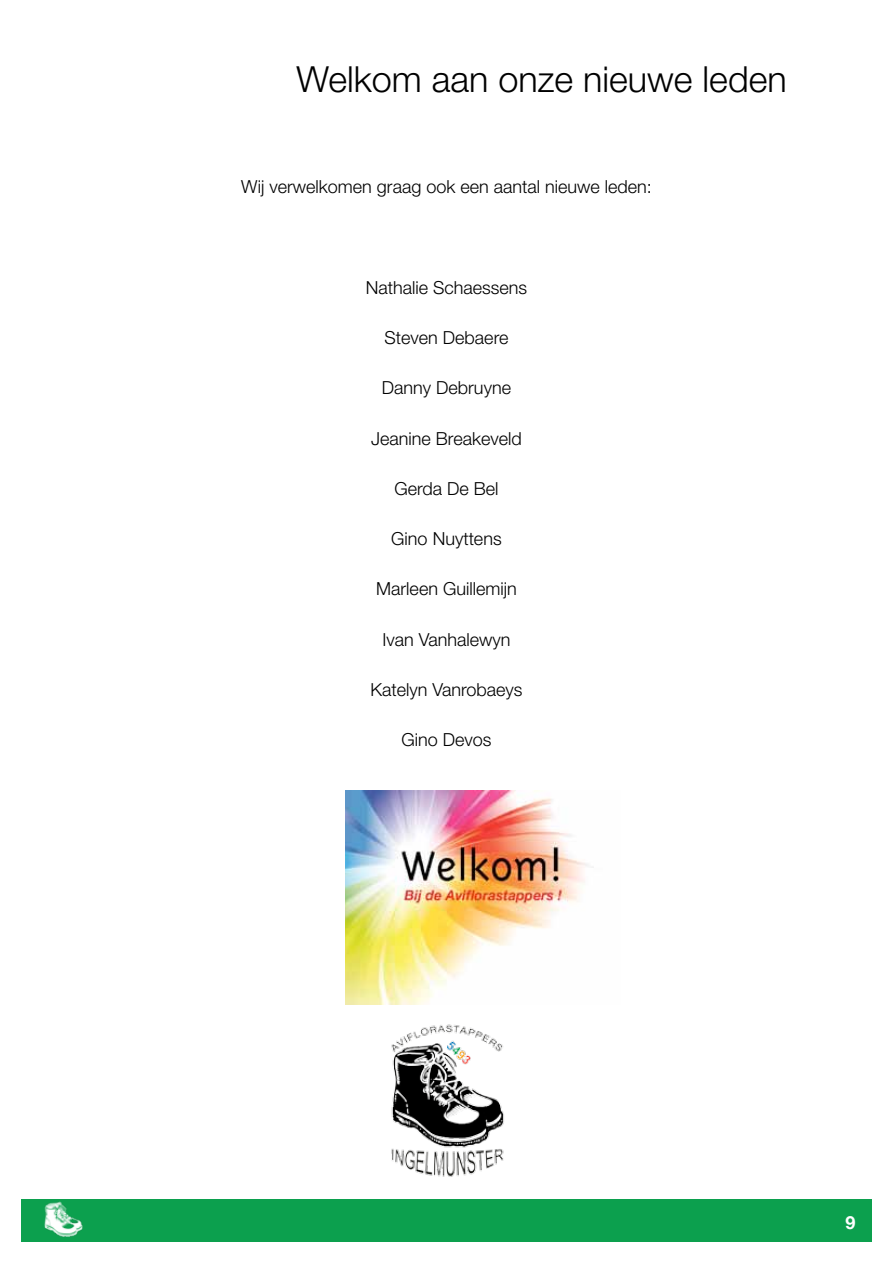
<style>
.page{position:relative;width:893px;height:1263px;background:#fff}
.page>*{position:absolute;margin:0;border:0;box-sizing:border-box;transform-origin:0 0}
.t1{font:300 36px "Helvetica Neue CE";color:#000}
.t2{font:300 18px "Helvetica Neue CE";color:#000}
.t3{font:700 18px "Helvetica Neue";color:#fff}
</style>
<div class="page">
<img style="left:391px;top:1024px;width:113px;height:153px">
<div style="left:21px;top:1199px;width:851px;height:43px;background:#0ca04e"></div>
<img style="left:44px;top:1201px;width:39px;height:36px">
<img style="left:346px;top:790px;width:248px;height:214px">
<h1 class="t1" style="left:296px;top:58px;width:492px">Welkom aan onze nieuwe leden</h1>
<p class="t2" style="left:241px;top:176px;width:412px">Wij verwelkomen graag ook een aantal nieuwe leden:</p>
<p class="t2" style="left:366px;top:276px;width:163px">Nathalie Schaessens</p>
<p class="t2" style="left:385px;top:327px;width:125px">Steven Debaere</p>
<p class="t2" style="left:382px;top:377px;width:131px">Danny Debruyne</p>
<p class="t2" style="left:371px;top:427px;width:152px">Jeanine Breakeveld</p>
<p class="t2" style="left:394px;top:477px;width:106px">Gerda De Bel</p>
<p class="t2" style="left:391px;top:528px;width:112px">Gino Nuyttens</p>
<p class="t2" style="left:376px;top:578px;width:142px">Marleen Guillemijn</p>
<p class="t2" style="left:382px;top:628px;width:130px">Ivan Vanhalewyn</p>
<p class="t2" style="left:370px;top:679px;width:154px">Katelyn Vanrobaeys</p>
<p class="t2" style="left:401px;top:729px;width:92px">Gino Devos</p>
<p class="t3" style="left:845px;top:1212px;width:12px">9</p>
</div>
